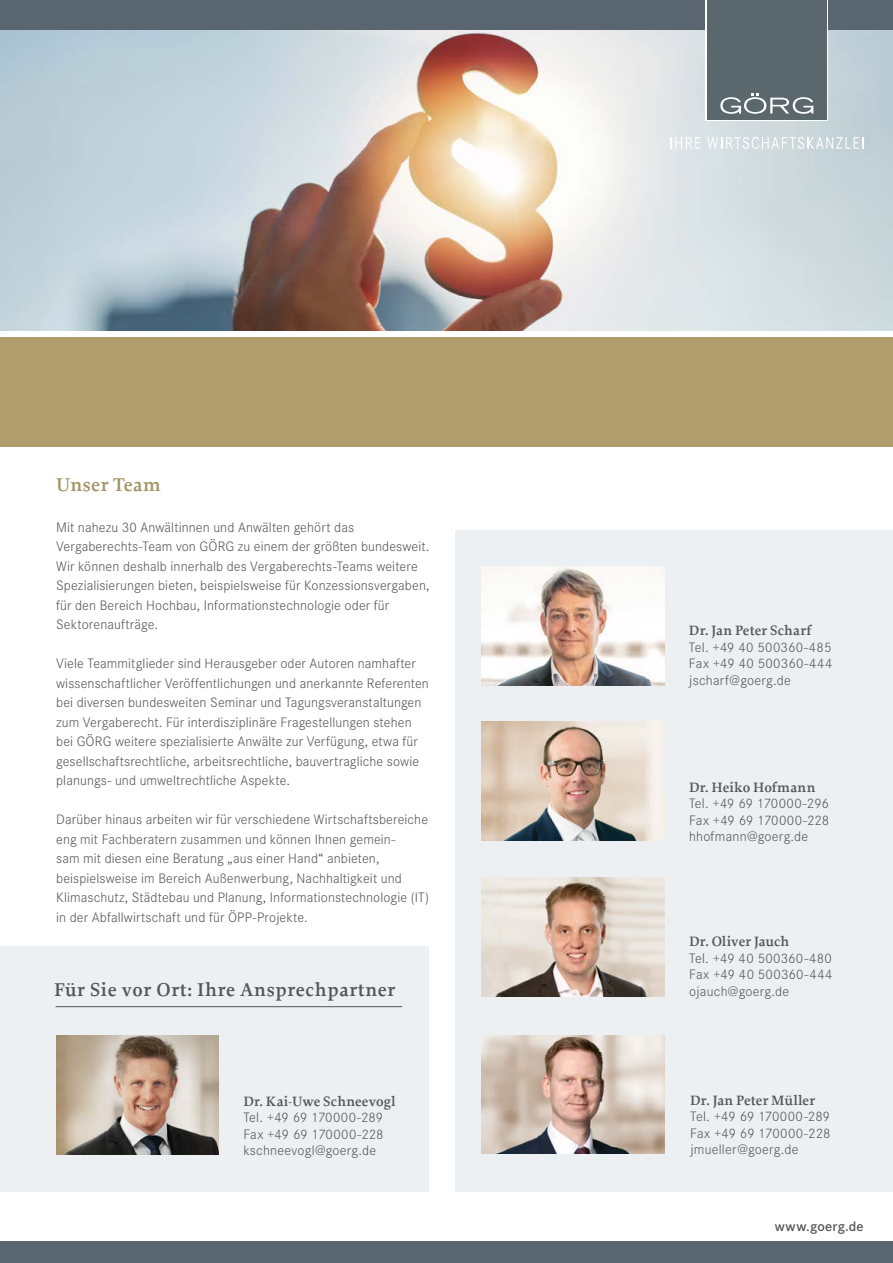
<style>
.page{position:relative;width:893px;height:1263px;background:#fff}
.page>*{position:absolute;margin:0;border:0;box-sizing:border-box;transform-origin:0 0}
.t1{font:600 19.5px "Proforma";letter-spacing:.03em;color:#555756}
.t2{font:600 19.5px "Proforma";letter-spacing:.02em;color:#a39365}
.t3{font:300 14.25px/19.5px "Corporate S";letter-spacing:.005em;color:#555756;text-align:justify}
.t4{font:600 14.25px "Proforma";letter-spacing:.01em;color:#555756}
.t5{font:600 14.25px "Corporate S";letter-spacing:.015em;color:#555756}
</style>
<div class="page">
<div style="left:0;top:946px;width:428px;height:245px;background:#edf0f2"></div>
<img style="left:0;top:30px;width:893px;height:300px">
<div style="left:455px;top:530px;width:438px;height:661px;background:#edf0f2"></div>
<div style="left:0;top:0;width:893px;height:30px;background:#596670"></div>
<div style="left:0;top:337px;width:893px;height:109px;background:#b09e6d"></div>
<div style="left:0;top:1242px;width:893px;height:21px;background:#596670"></div>
<img style="left:482px;top:722px;width:182px;height:119px">
<div style="left:706px;top:0;width:122px;height:121px;background:#5a686d"></div>
<svg style="left:720px;top:94px;width:93px;height:20px"></svg>
<svg style="left:671px;top:137px;width:30px;height:12px"></svg>
<svg style="left:707px;top:137px;width:156px;height:12px"></svg>
<hr style="left:55px;top:1006px;width:347px;height:1px;background:#555756">
<img style="left:482px;top:567px;width:182px;height:119px">
<img style="left:482px;top:1035px;width:182px;height:119px">
<img style="left:56px;top:1035px;width:163px;height:119px">
<img style="left:482px;top:878px;width:182px;height:119px">
<h1 class="t2" style="left:56px;top:472px;width:106px">Unser Team</h1>
<p class="t3" style="left:56px;top:517px;width:375px;text-align:left">Mit nahezu 30 Anwältinnen und Anwälten gehört das Vergaberechts-Team von GÖRG zu einem der größten bundesweit.<br>Wir können deshalb innerhalb des Vergaberechts-Teams weitere Spezialisierungen bieten, beispielsweise für Konzessionsvergaben, für den Bereich Hochbau, Informationstechnologie oder für Sektorenaufträge.</p>
<p class="t3" style="left:56px;top:653px;width:374px;text-align:left">Viele Teammitglieder sind Herausgeber oder Autoren namhafter wissenschaftlicher Veröffentlichungen und anerkannte Referenten bei diversen bundesweiten Seminar und Tagungsveranstaltungen zum Vergaberecht. Für interdisziplinäre Fragestellungen stehen bei GÖRG weitere spezialisierte Anwälte zur Verfügung, etwa für gesellschaftsrechtliche, arbeitsrechtliche, bauvertragliche sowie planungs- und umweltrechtliche Aspekte.</p>
<p class="t3" style="left:56px;top:809px;width:374px;text-align:left">Darüber hinaus arbeiten wir für verschiedene Wirtschaftsbereiche eng mit Fachberatern zusammen und können Ihnen gemein-<br>sam mit diesen eine Beratung „aus einer Hand“ anbieten, beispielsweise im Bereich Außenwerbung, Nachhaltigkeit und Klimaschutz, Städtebau und Planung, Informationstechnologie (IT) in der Abfallwirtschaft und für ÖPP-Projekte.</p>
<h1 class="t1" style="left:54px;top:977px;width:343px">Für Sie vor Ort: Ihre Ansprechpartner</h1>
<p class="t4" style="left:243px;top:1092px;width:154px">Dr. Kai-Uwe Schneevogl</p>
<p class="t3" style="left:243px;top:1109px;width:142px;line-height:16.5px">Tel. +49 69 170000-289<br>Fax +49 69 170000-228 kschneevogl@goerg.de</p>
<p class="t4" style="left:689px;top:622px;width:124px">Dr. Jan Peter Scharf</p>
<p class="t3" style="left:689px;top:638px;width:145px;line-height:16.5px">Tel. +49 40 500360-485<br>Fax +49 40 500360-444 jscharf@goerg.de</p>
<p class="t4" style="left:689px;top:778px;width:128px">Dr. Heiko Hofmann</p>
<p class="t3" style="left:689px;top:794px;width:142px;line-height:16.5px">Tel. +49 69 170000-296<br>Fax +49 69 170000-228 hhofmann@goerg.de</p>
<p class="t4" style="left:689px;top:932px;width:102px">Dr. Oliver Jauch</p>
<p class="t3" style="left:689px;top:949px;width:145px;line-height:16.5px">Tel. +49 40 500360-480<br>Fax +49 40 500360-444 ojauch@goerg.de</p>
<p class="t4" style="left:690px;top:1091px;width:126px">Dr. Jan Peter Müller</p>
<p class="t3" style="left:690px;top:1108px;width:142px;line-height:16.5px">Tel. +49 69 170000-289<br>Fax +49 69 170000-228 jmueller@goerg.de</p>
<p class="t5" style="left:775px;top:1217px;width:90px">www.goerg.de</p>
</div>
